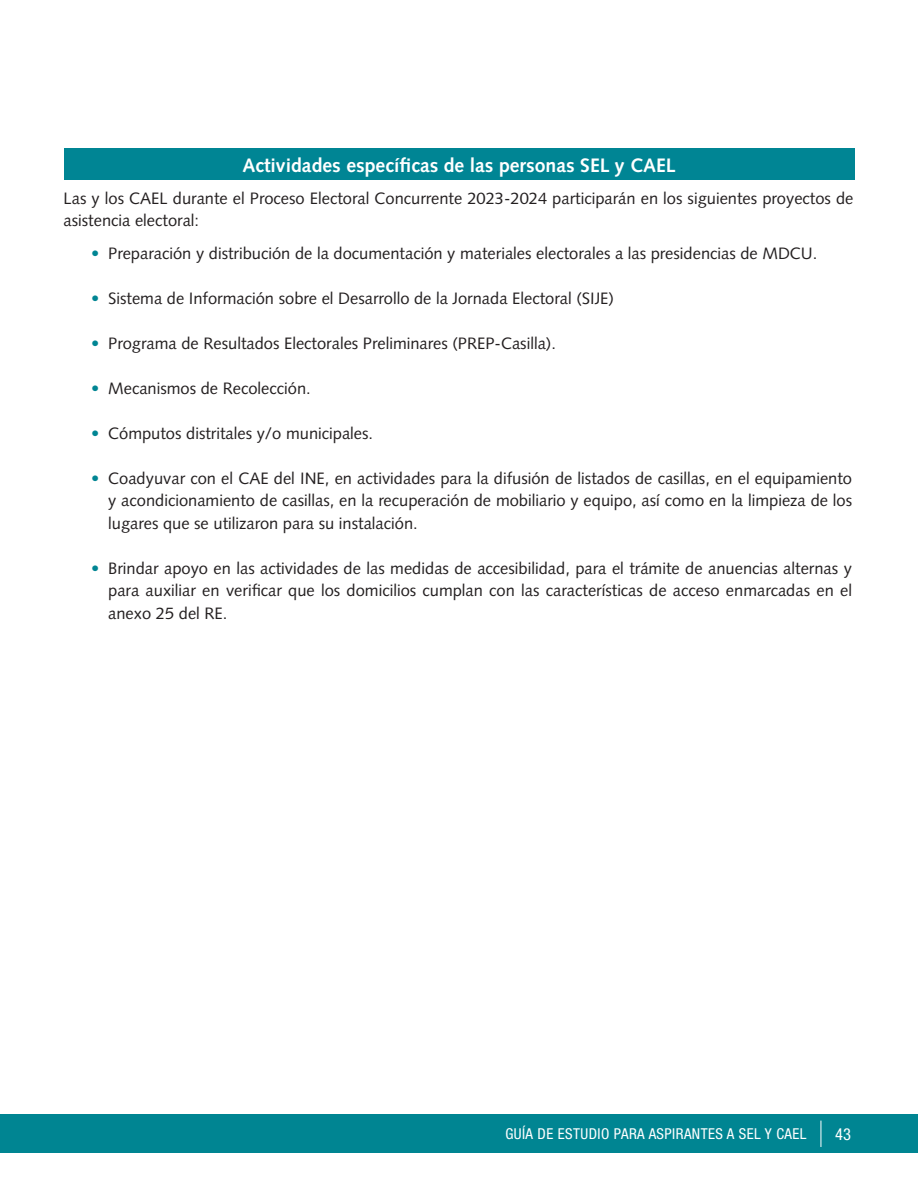
<style>
.page{position:relative;width:918px;height:1188px;background:#fff}
.page>*{position:absolute;margin:0;border:0;box-sizing:border-box;transform-origin:0 0}
.t1{font:700 19.5px "Syntax LT Std";color:#fff}
.t2{font:16.5px/22.5px "Syntax LT Std";color:#231f20;text-align:justify}
.t3{font:condensed 16.5px "Helvetica Neue LT Std";color:#fff}
.t4{font:condensed 15px "Helvetica Neue LT Std";letter-spacing:.03em;color:#fff}
.s1{color:#008593}
</style>
<div class="page">
<div style="left:0;top:1115px;width:918px;height:38px;background:#008592"></div>
<svg style="left:821px;top:1121px;width:1px;height:26px"></svg>
<div style="left:64px;top:149px;width:790px;height:31px;background:#008594"></div>
<p class="t1" style="left:242px;top:154px;width:435px">Actividades específicas de las personas SEL y CAEL</p>
<p class="t2" style="left:64px;top:187px;width:791px">Las y los CAEL durante el Proceso Electoral Concurrente 2023-2024 participarán en los siguientes proyectos de asistencia electoral:</p>
<p class="t2" style="left:91px;top:242px;width:728px"><span class="s1">•</span> Preparación y distribución de la documentación y materiales electorales a las presidencias de MDCU.</p>
<p class="t2" style="left:91px;top:287px;width:524px"><span class="s1">•</span> Sistema de Información sobre el Desarrollo de la Jornada Electoral (SIJE)</p>
<p class="t2" style="left:91px;top:332px;width:466px"><span class="s1">•</span> Programa de Resultados Electorales Preliminares (PREP-Casilla).</p>
<p class="t2" style="left:91px;top:377px;width:221px"><span class="s1">•</span> Mecanismos de Recolección.</p>
<p class="t2" style="left:91px;top:422px;width:283px"><span class="s1">•</span> Cómputos distritales y/o municipales.</p>
<p class="t2" style="left:108px;top:467px;width:745px;text-indent:-17px"><span class="s1">•</span> Coadyuvar con el CAE del INE, en actividades para la difusión de listados de casillas, en el equipamiento y acondicionamiento de casillas, en la recuperación de mobiliario y equipo, así como en la limpieza de los lugares que se utilizaron para su instalación.</p>
<p class="t2" style="left:108px;top:557px;width:745px;text-indent:-17px"><span class="s1">•</span> Brindar apoyo en las actividades de las medidas de accesibilidad, para el trámite de anuencias alternas y para auxiliar en verificar que los domicilios cumplan con las características de acceso enmarcadas en el anexo 25 del RE.</p>
<p class="t4" style="left:505px;top:1125px;width:303px">GUÍA DE ESTUDIO PARA ASPIRANTES A SEL Y CAEL</p>
<p class="t3" style="left:835px;top:1124px;width:17px">43</p>
</div>
